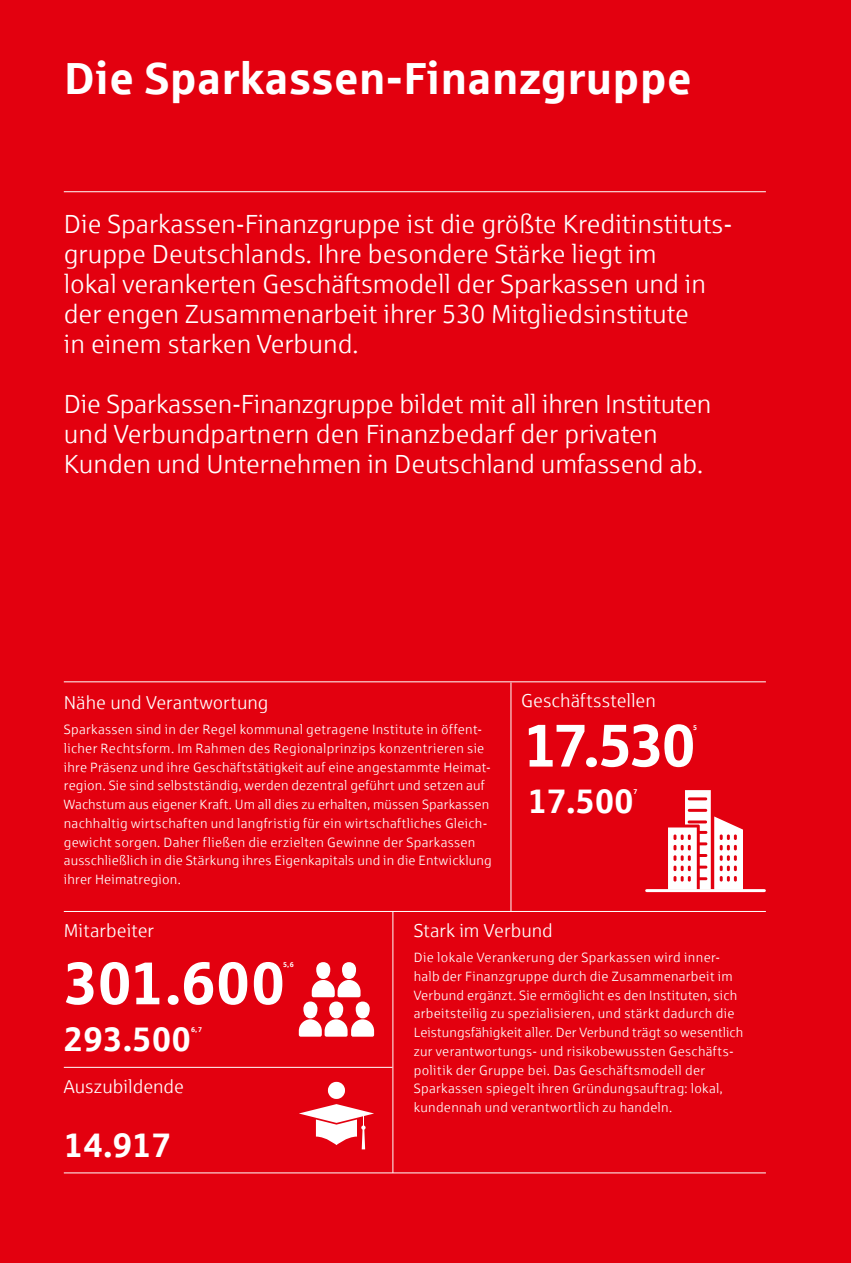
<style>
.page{position:relative;width:851px;height:1263px;background:#fff}
.page>*{position:absolute;margin:0;border:0;box-sizing:border-box;transform-origin:0 0}
.t1{font:700 60px "Sparkasse Rg";letter-spacing:-.03em;color:#fff}
.t2{font:700 45px "Sparkasse Rg";color:#fff}
.t3{font:700 34.05px "Sparkasse Rg";color:#fff}
.t4{font:26.25px/30px "Sparkasse Lt";color:#fff}
.t5{font:18.75px "Sparkasse Lt";color:#fff}
.t6{font:13.5px/18.8px "Sparkasse Lt";letter-spacing:.02em;color:#fff}
.t7{font:700 7.05px "Sparkasse Rg";color:#fff}
</style>
<div class="page">
<div style="left:0;top:0;width:850px;height:1263px;background:#e3000f"></div>
<div style="left:316px;top:962px;width:14px;height:17px;background:#fff;border-radius:7px"></div>
<div style="left:342px;top:962px;width:14px;height:17px;background:#fff;border-radius:7px"></div>
<svg style="left:312px;top:980px;width:48px;height:17px"></svg>
<div style="left:303px;top:1001px;width:14px;height:17px;background:#fff;border-radius:7px"></div>
<div style="left:329px;top:1001px;width:14px;height:17px;background:#fff;border-radius:7px"></div>
<div style="left:355px;top:1001px;width:14px;height:17px;background:#fff;border-radius:7px"></div>
<svg style="left:299px;top:1019px;width:75px;height:18px"></svg>
<svg style="left:299px;top:1082px;width:75px;height:67px"></svg>
<svg style="left:668px;top:790px;width:74px;height:99px"></svg>
<hr style="left:646px;top:889px;width:118px;height:3px;background:#fff">
<hr style="left:64px;top:191px;width:701px;height:1px;background:#fff">
<hr style="left:64px;top:1172px;width:701px;height:1px;background:#fff">
<hr style="left:510px;top:682px;width:1px;height:229px;background:#fff">
<hr style="left:64px;top:911px;width:701px;height:1px;background:#fff">
<hr style="left:64px;top:1067px;width:328px;height:1px;background:#fff">
<hr style="left:392px;top:911px;width:1px;height:262px;background:#fff">
<hr style="left:64px;top:681px;width:701px;height:1px;background:#fff">
<h2 class="t2" style="left:64px;top:50px;width:629px">Die Sparkassen-Finanzgruppe</h2>
<p class="t4" style="left:64px;top:208px;width:670px">Die Sparkassen-Finanzgruppe ist die größte Kreditinstituts&shy;gruppe Deutschlands. Ihre besondere Stärke liegt im<br>lokal verankerten Geschäftsmodell der Sparkassen und in der engen Zusammenarbeit ihrer 530 Mitgliedsinstitute<br>in einem starken Verbund.</p>
<h3 class="t4" style="left:64px;top:388px;width:649px">Die Sparkassen-Finanzgruppe bildet mit all ihren Instituten und Verbundpartnern den Finanzbedarf der privaten<br>Kunden und Unternehmen in Deutschland umfassend ab.</h3>
<h3 class="t5" style="left:64px;top:691px;width:206px">Nähe und Verantwortung</h3>
<p class="t6" style="left:64px;top:720px;width:429px">Sparkassen sind in der Regel kommunal getragene Institute in öffent&shy;licher Rechtsform. Im Rahmen des Regionalprinzips konzentrieren sie ihre Präsenz und ihre Geschäftstätigkeit auf eine angestammte Heimat&shy;region. Sie sind selbstständig, werden dezentral geführt und setzen auf Wachstum aus eigener Kraft. Um all dies zu erhalten, müssen Sparkassen nachhaltig wirtschaften und langfristig für ein wirtschaftliches Gleich&shy;gewicht sorgen. Daher fließen die erzielten Gewinne der Sparkassen ausschließlich in die Stärkung ihres Eigenkapitals und in die Entwicklung ihrer Heimatregion.</p>
<h3 class="t5" style="left:521px;top:689px;width:136px">Geschäftsstellen</h3>
<h1 class="t1" style="left:523px;top:707px;width:174px">17.530</h1>
<p class="t7" style="left:693px;top:723px;width:6px">5</p>
<h3 class="t3" style="left:527px;top:779px;width:108px">17.500</h3>
<p class="t7" style="left:633px;top:787px;width:6px">7</p>
<h3 class="t5" style="left:64px;top:919px;width:92px">Mitarbeiter</h3>
<h1 class="t1" style="left:64px;top:945px;width:223px">301.600</h1>
<p class="t7" style="left:283px;top:960px;width:12px">5,6</p>
<h3 class="t3" style="left:64px;top:1017px;width:129px">293.500</h3>
<p class="t7" style="left:191px;top:1024px;width:12px">6,7</p>
<h3 class="t5" style="left:64px;top:1075px;width:122px">Auszubildende</h3>
<h3 class="t3" style="left:64px;top:1123px;width:109px">14.917</h3>
<h3 class="t5" style="left:414px;top:919px;width:141px">Stark im Verbund</h3>
<p class="t6" style="left:414px;top:948px;width:331px">Die lokale Verankerung der Sparkassen wird inner&shy;halb der Finanzgruppe durch die Zusammenarbeit im Verbund ergänzt. Sie ermöglicht es den Instituten, sich arbeitsteilig zu spezialisieren, und stärkt dadurch die Leistungsfähigkeit aller. Der Verbund trägt so wesentlich zur verantwortungs- und risikobewussten Geschäfts&shy;politik der Gruppe bei. Das Geschäftsmodell der Sparkassen spiegelt ihren Gründungsauftrag: lokal, kundennah und verantwortlich zu handeln.</p>
</div>
